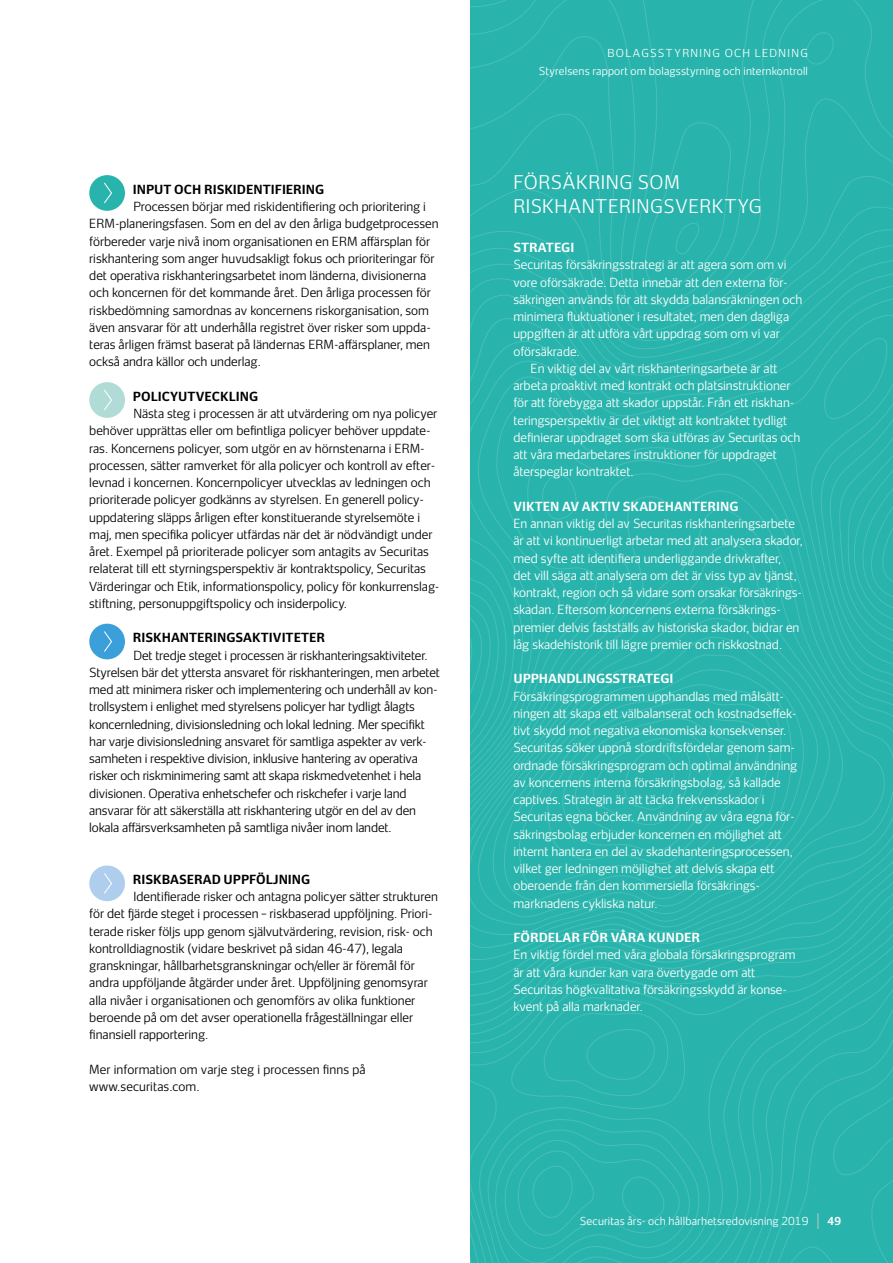
<style>
.page{position:relative;width:893px;height:1263px;background:#fff}
.page>*{position:absolute;margin:0;border:0;box-sizing:border-box;transform-origin:0 0}
.t1{font:300 18px/24px "Securitas Sans";letter-spacing:.03em;color:#fff}
.t2{font:300 12px/17.2px "Securitas Sans";color:#000}
.t3{font:300 12px/17.2px "Securitas Sans";color:#fff}
.t4{font:700 12px "Securitas Sans";color:#000}
.t5{font:700 12px "Securitas Sans";color:#fff}
.t6{font:300 10.5px/18px "Securitas Sans";letter-spacing:.02em;color:#fff;text-align:right}
.t7{font:700 10.5px "Securitas Sans";color:#fff}
</style>
<div class="page">
<svg style="left:471px;top:0;width:422px;height:1263px;background:#2ab4ac"></svg>
<div style="left:89px;top:175px;width:36px;height:36px;background:#28b4ac;border-radius:50%"></div>
<svg style="left:104px;top:182px;width:8px;height:22px"></svg>
<div style="left:89px;top:382px;width:36px;height:36px;background:#b0dbd7;border-radius:50%"></div>
<svg style="left:104px;top:390px;width:8px;height:20px"></svg>
<div style="left:89px;top:624px;width:36px;height:35px;background:#3ba0da;border-radius:50%"></div>
<svg style="left:104px;top:631px;width:8px;height:21px"></svg>
<div style="left:89px;top:865px;width:36px;height:36px;background:#afceee;border-radius:50%"></div>
<svg style="left:104px;top:873px;width:8px;height:21px"></svg>
<svg style="left:818px;top:1213px;width:1px;height:16px"></svg>
<p class="t4" style="left:133px;top:179px;width:193px">INPUT OCH RISKIDENTIFIERING</p>
<p class="t2" style="left:89px;top:197px;width:351px;text-indent:44px">Processen börjar med riskidentifiering och prioritering i ERM-planeringsfasen. Som en del av den årliga budgetprocessen förbereder varje nivå inom organisationen en ERM affärsplan för riskhantering som anger huvudsakligt fokus och prioriteringar för det operativa riskhanteringsarbetet inom länderna, divisionerna och koncernen för det kommande året. Den årliga processen för riskbedömning samordnas av koncernens riskorganisation, som även ansvarar för att underhålla registret över risker som uppda&shy;teras årligen främst baserat på ländernas ERM-affärsplaner, men också andra källor och underlag.</p>
<p class="t4" style="left:133px;top:386px;width:127px">POLICYUTVECKLING</p>
<p class="t2" style="left:89px;top:404px;width:352px;text-indent:44px">Nästa steg i processen är att utvärdering om nya policyer behöver upprättas eller om befintliga policyer behöver uppdate&shy;ras. Koncernens policyer, som utgör en av hörnstenarna i ERM&shy;processen, sätter ramverket för alla policyer och kontroll av efter&shy;levnad i koncernen. Koncernpolicyer utvecklas av ledningen och prioriterade policyer godkänns av styrelsen. En generell policy&shy;uppdatering släpps årligen efter konstituerande styrelsemöte i maj, men specifika policyer utfärdas när det är nödvändigt under året. Exempel på prioriterade policyer som antagits av Securitas relaterat till ett styrningsperspektiv är kontraktspolicy, Securitas Värderingar och Etik, informationspolicy, policy för konkurrenslag&shy;stiftning, personuppgiftspolicy och insiderpolicy.</p>
<p class="t4" style="left:133px;top:627px;width:194px">RISKHANTERINGSAKTIVITETER</p>
<p class="t2" style="left:89px;top:645px;width:352px;text-indent:44px">Det tredje steget i processen är riskhanteringsaktiviteter.<br>Styrelsen bär det yttersta ansvaret för riskhanteringen, men arbetet med att minimera risker och implementering och underhåll av kon&shy;trollsystem i enlighet med styrelsens policyer har tydligt ålagts koncernledning, divisionsledning och lokal ledning. Mer specifikt har varje divisionsledning ansvaret för samtliga aspekter av verk&shy;samheten i respektive division, inklusive hantering av operativa risker och riskminimering samt att skapa riskmedvetenhet i hela divisionen. Operativa enhetschefer och riskchefer i varje land ansvarar för att säkerställa att riskhantering utgör en del av den lokala affärsverksamheten på samtliga nivåer inom landet.</p>
<p class="t4" style="left:133px;top:869px;width:179px">RISKBASERAD UPPFÖLJNING</p>
<p class="t2" style="left:89px;top:887px;width:350px;text-indent:44px">Identifierade risker och antagna policyer sätter strukturen för det fjärde steget i processen – riskbaserad uppföljning. Priori&shy;terade risker följs upp genom självutvärdering, revision, risk- och kontrolldiagnostik (vidare beskrivet på sidan 46-47), legala granskningar, hållbarhetsgranskningar och/eller är föremål för andra uppföljande åtgärder under året. Uppföljning genomsyrar alla nivåer i organisationen och genomförs av olika funktioner beroende på om det avser operationella frågeställningar eller finansiell rapportering.</p>
<p class="t2" style="left:89px;top:1059px;width:278px">Mer information om varje steg i processen finns på www.securitas.com.</p>
<p class="t6" style="left:539px;top:43px;width:270px">BOLAGSSTYRNING OCH LEDNING<br>Styrelsens rapport om bolagsstyrning och internkontroll</p>
<h1 class="t1" style="left:513px;top:168px;width:250px">FÖRSÄKRING SOM<br>RISKHANTERINGSVERKTYG</h1>
<p class="t5" style="left:513px;top:237px;width:62px">STRATEGI</p>
<p class="t3" style="left:513px;top:255px;width:275px">Securitas försäkringsstrategi är att agera som om vi</p>
<p class="t3" style="left:513px;top:272px;width:276px">vore oförsäkrade. Detta innebär att den externa för-</p>
<p class="t3" style="left:513px;top:289px;width:290px">säkringen används för att skydda balansräkningen och</p>
<p class="t3" style="left:513px;top:307px;width:277px">minimera fluktuationer i resultatet, men den dagliga</p>
<p class="t3" style="left:513px;top:324px;width:268px">uppgiften är att utföra vårt uppdrag som om vi var</p>
<p class="t3" style="left:513px;top:341px;width:68px">oförsäkrade.</p>
<p class="t3" style="left:530px;top:358px;width:249px">En viktig del av vårt riskhanteringsarbete är att</p>
<p class="t3" style="left:513px;top:376px;width:278px">arbeta proaktivt med kontrakt och platsinstruktioner</p>
<p class="t3" style="left:513px;top:393px;width:282px">för att förebygga att skador uppstår. Från ett riskhan-</p>
<p class="t3" style="left:513px;top:410px;width:275px">teringsperspektiv är det viktigt att kontraktet tydligt</p>
<p class="t3" style="left:513px;top:427px;width:288px">definierar uppdraget som ska utföras av Securitas och</p>
<p class="t3" style="left:513px;top:444px;width:265px">att våra medarbetares instruktioner för uppdraget</p>
<p class="t3" style="left:513px;top:462px;width:122px">återspeglar kontraktet.</p>
<p class="t5" style="left:513px;top:496px;width:227px">VIKTEN AV AKTIV SKADEHANTERING</p>
<p class="t3" style="left:513px;top:513px;width:291px">En annan viktig del av Securitas riskhanteringsarbete är att vi kontinuerligt arbetar med att analysera skador, med syfte att identifiera underliggande drivkrafter,<br>det vill säga att analysera om det är viss typ av tjänst, kontrakt, region och så vidare som orsakar försäkrings&shy;skadan. Eftersom koncernens externa försäkrings&shy;premier delvis fastställs av historiska skador, bidrar en låg skadehistorik till lägre premier och riskkostnad.</p>
<p class="t5" style="left:513px;top:668px;width:161px">UPPHANDLINGSSTRATEGI</p>
<p class="t3" style="left:513px;top:686px;width:285px">Försäkringsprogrammen upphandlas med målsätt&shy;ningen att skapa ett välbalanserat och kostnadseffek&shy;tivt skydd mot negativa ekonomiska konsekvenser.<br>Securitas söker uppnå stordriftsfördelar genom sam&shy;ordnade försäkringsprogram och optimal användning av koncernens interna försäkringsbolag, så kallade captives. Strategin är att täcka frekvensskador i Securitas egna böcker. Användning av våra egna för&shy;säkringsbolag erbjuder koncernen en möjlighet att internt hantera en del av skadehanteringsprocessen, vilket ger ledningen möjlighet att delvis skapa ett oberoende från den kommersiella försäkrings&shy;marknadens cykliska natur.</p>
<p class="t5" style="left:513px;top:927px;width:188px">FÖRDELAR FÖR VÅRA KUNDER</p>
<p class="t3" style="left:513px;top:945px;width:284px">En viktig fördel med våra globala försäkringsprogram är att våra kunder kan vara övertygade om att Securitas högkvalitativa försäkringsskydd är konse&shy;kvent på alla marknader.</p>
<p class="t6" style="left:580px;top:1210px;width:230px">Securitas års- och hållbarhetsredovisning 2019</p>
<p class="t7" style="left:828px;top:1211px;width:15px">49</p>
</div>
